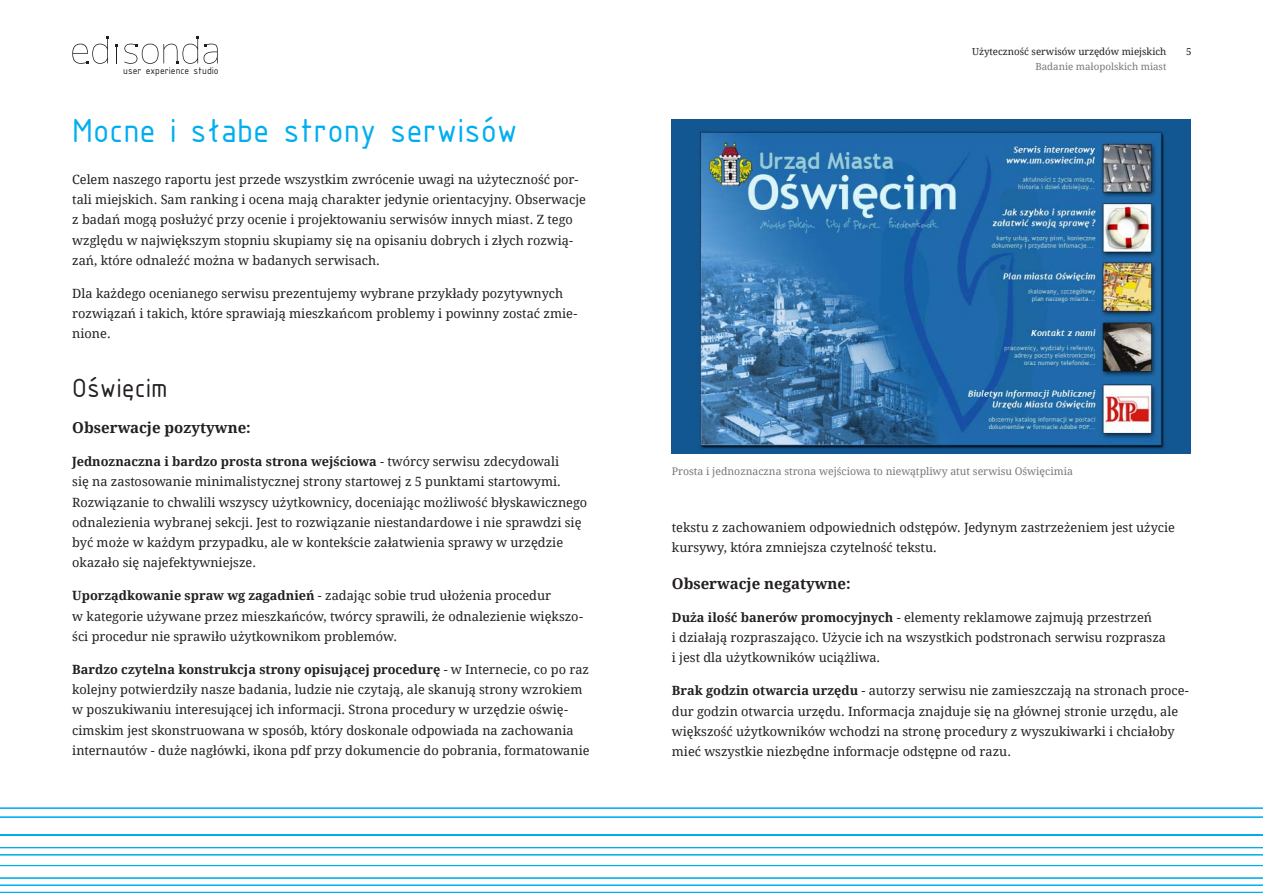
<style>
.page{position:relative;width:1263px;height:893px;background:#fff}
.page>*{position:absolute;margin:0;border:0;box-sizing:border-box;transform-origin:0 0}
.t1{font:36px "ISOCPEUR";color:#00aeef}
.t2{font:28.5px "ISOCPEUR";color:#231f20}
.t3{font:700 15px "Droid Serif";color:#231f20}
.t4{font:12.75px/20.2px "Droid Serif";color:#231f20}
.t5{font:10.5px "Droid Serif";color:#76787b}
.t6{font:10.5px "ISOCPEUR";color:#231f20}
.t7{font:9.75px "Droid Serif";color:#231f20}
.t8{font:9.75px "Droid Serif";color:#76787b}
.s1{font-weight:700}
</style>
<div class="page">
<hr style="left:0;top:808px;width:1263px;height:1px;background:#00aeef">
<hr style="left:0;top:817px;width:1263px;height:1px;background:#00aeef">
<hr style="left:0;top:847px;width:1263px;height:1px;background:#00aeef">
<hr style="left:0;top:834px;width:1263px;height:2px;background:#00aeef">
<hr style="left:0;top:865px;width:1263px;height:1px;background:#00aeef">
<hr style="left:0;top:877px;width:1263px;height:2px;background:#00aeef">
<hr style="left:0;top:885px;width:1263px;height:1px;background:#00aeef">
<hr style="left:0;top:892px;width:1263px;height:1px;background:#00aeef">
<hr style="left:0;top:854px;width:1263px;height:1px;background:#00aeef">
<svg style="left:72px;top:36px;width:37px;height:28px"></svg>
<svg style="left:115px;top:44px;width:3px;height:19px"></svg>
<svg style="left:124px;top:36px;width:94px;height:28px"></svg>
<img style="left:672px;top:119px;width:519px;height:335px">
<p class="t6" style="left:123px;top:64px;width:97px">user experience studio</p>
<h1 class="t1" style="left:72px;top:107px;width:447px">Mocne i słabe strony serwisów</h1>
<p class="t4" style="left:72px;top:169px;width:515px">Celem naszego raportu jest przede wszystkim zwrócenie uwagi na użyteczność por&shy;tali miejskich. Sam ranking i ocena mają charakter jedynie orientacyjny. Obserwacje z badań mogą posłużyć przy ocenie i projektowaniu serwisów innych miast. Z tego względu w największym stopniu skupiamy się na opisaniu dobrych i złych rozwią&shy;zań, które odnaleźć można w badanych serwisach.</p>
<p class="t4" style="left:72px;top:283px;width:507px">Dla każdego ocenianego serwisu prezentujemy wybrane przykłady pozytywnych rozwiązań i takich, które sprawiają mieszkańcom problemy i powinny zostać zmie&shy;nione.</p>
<h2 class="t2" style="left:72px;top:369px;width:97px">Oświęcim</h2>
<p class="t3" style="left:72px;top:418px;width:180px">Obserwacje pozytywne:</p>
<p class="t4" style="left:72px;top:451px;width:516px"><span class="s1">Jednoznaczna i bardzo prosta strona wejściowa</span> - twórcy serwisu zdecydowali<br>się na zastosowanie minimalistycznej strony startowej z 5 punktami startowymi.<br>Rozwiązanie to chwalili wszyscy użytkownicy, doceniając możliwość błyskawicznego odnalezienia wybranej sekcji. Jest to rozwiązanie niestandardowe i nie sprawdzi się być może w każdym przypadku, ale w kontekście załatwienia sprawy w urzędzie okazało się najefektywniejsze.</p>
<p class="t4" style="left:72px;top:586px;width:512px"><span class="s1">Uporządkowanie spraw wg zagadnień</span> - zadając sobie trud ułożenia procedur<br>w kategorie używane przez mieszkańców, twórcy sprawili, że odnalezienie większo&shy;ści procedur nie sprawiło użytkownikom problemów.</p>
<p class="t4" style="left:72px;top:659px;width:519px"><span class="s1">Bardzo czytelna konstrukcja strony opisującej procedurę</span> - w Internecie, co po raz kolejny potwierdziły nasze badania, ludzie nie czytają, ale skanują strony wzrokiem w poszukiwaniu interesującej ich informacji. Strona procedury w urzędzie oświę&shy;cimskim jest skonstruowana w sposób, który doskonale odpowiada na zachowania internautów - duże nagłówki, ikona pdf przy dokumencie do pobrania, formatowanie</p>
<p class="t7" style="left:972px;top:46px;width:196px">Użyteczność serwisów urzędów miejskich</p>
<p class="t8" style="left:1035px;top:60px;width:133px">Badanie małopolskich miast</p>
<p class="t7" style="left:1186px;top:46px;width:7px">5</p>
<p class="t5" style="left:672px;top:464px;width:403px">Prosta i jednoznaczna strona wejściowa to niewątpliwy atut serwisu Oświęcimia</p>
<p class="t4" style="left:672px;top:518px;width:505px">tekstu z zachowaniem odpowiednich odstępów. Jedynym zastrzeżeniem jest użycie kursywy, która zmniejsza czytelność tekstu.</p>
<p class="t3" style="left:672px;top:574px;width:180px">Obserwacje negatywne:</p>
<p class="t4" style="left:672px;top:607px;width:496px"><span class="s1">Duża ilość banerów promocyjnych</span> - elementy reklamowe zajmują przestrzeń<br>i działają rozpraszająco. Użycie ich na wszystkich podstronach serwisu rozprasza i jest dla użytkowników uciążliwa.</p>
<p class="t4" style="left:672px;top:681px;width:518px"><span class="s1">Brak godzin otwarcia urzędu</span> - autorzy serwisu nie zamieszczają na stronach proce&shy;dur godzin otwarcia urzędu. Informacja znajduje się na głównej stronie urzędu, ale większość użytkowników wchodzi na stronę procedury z wyszukiwarki i chciałoby mieć wszystkie niezbędne informacje odstępne od razu.</p>
</div>
